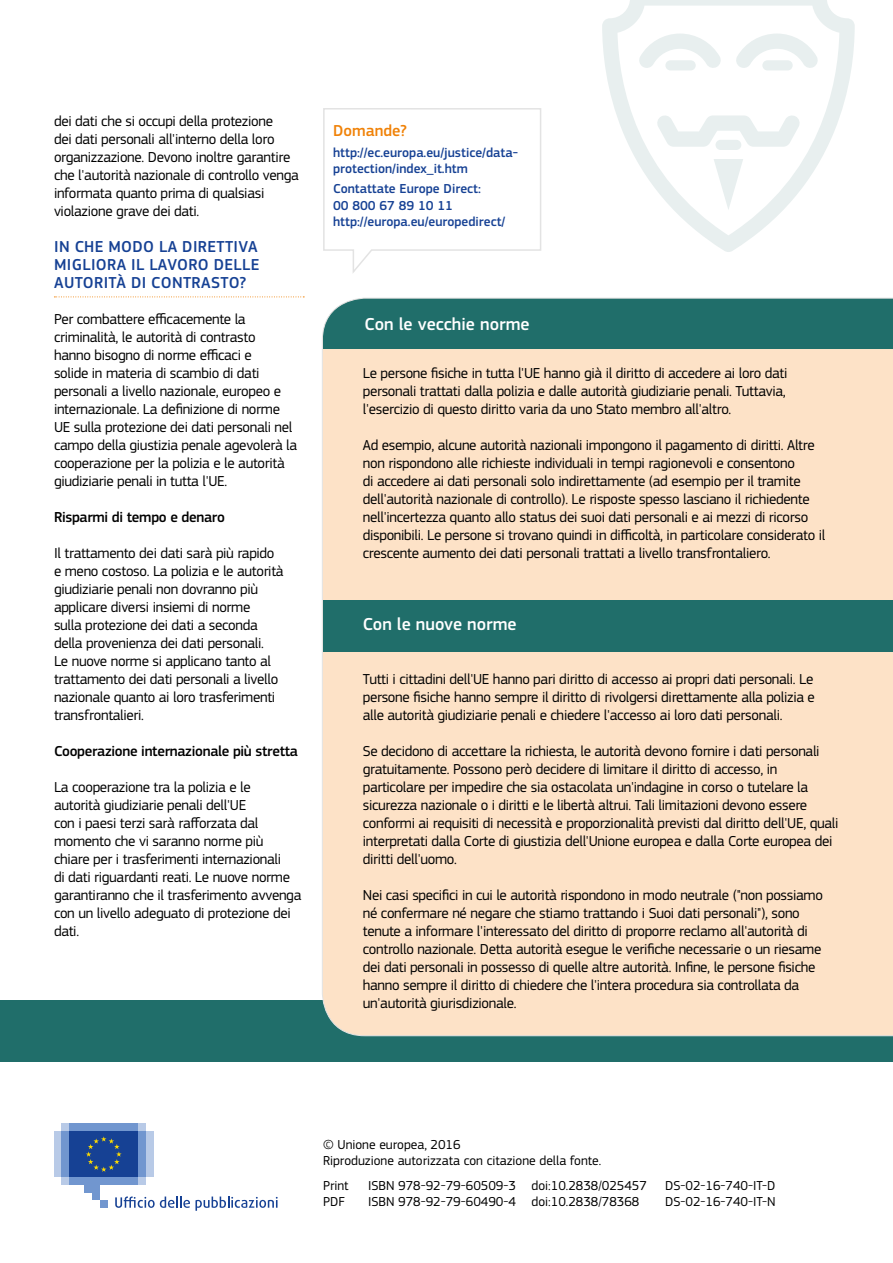
<style>
.page{position:relative;width:893px;height:1263px;background:#fff}
.page>*{position:absolute;margin:0;border:0;box-sizing:border-box;transform-origin:0 0}
.t1{font:500 18px "EC Square Sans Pro";color:#fff}
.t2{font:500 16.5px/18px "EC Square Sans Pro";letter-spacing:.02em;color:#164194;text-align:justify}
.t3{font:500 16.5px "EC Square Sans Pro";color:#f08208}
.t4{font:15px/18px "EC Square Sans Pro";letter-spacing:-.02em;color:#000}
.t5{font:500 15px "EC Square Sans Pro";letter-spacing:-.02em;color:#000}
.t6{font:13.5px/16.2px "EC Square Sans Pro";color:#000}
.t7{font:500 13.5px/16.2px "EC Square Sans Pro";color:#164194}
</style>
<div class="page">
<div style="left:0;top:1000px;width:893px;height:62px;background:#206e6a"></div>
<svg style="left:54px;top:297px;width:250px;height:1px"></svg>
<div style="left:62px;top:1177px;width:84px;height:8px;background:#b8cae7"></div>
<div style="left:62px;top:1123px;width:84px;height:8px;background:#b8cae7"></div>
<div style="left:69px;top:1123px;width:69px;height:8px;background:#7196cf"></div>
<div style="left:69px;top:1177px;width:69px;height:8px;background:#7196cf"></div>
<div style="left:138px;top:1131px;width:8px;height:46px;background:#7196cf"></div>
<div style="left:146px;top:1131px;width:7px;height:46px;background:#b8cae7"></div>
<div style="left:62px;top:1131px;width:7px;height:46px;background:#7196cf"></div>
<div style="left:54px;top:1131px;width:8px;height:46px;background:#b8cae7"></div>
<div style="left:85px;top:1177px;width:15px;height:15px;background:#7196cf"></div>
<div style="left:92px;top:1177px;width:8px;height:23px;background:#7196cf"></div>
<div style="left:100px;top:1200px;width:8px;height:8px;background:#7196cf"></div>
<div style="left:69px;top:1131px;width:69px;height:46px;background:#164194"></div>
<svg style="left:86px;top:1136px;width:36px;height:36px"></svg>
<svg style="left:115px;top:1196px;width:163px;height:15px"></svg>
<svg style="left:322px;top:298px;width:571px;height:738px;background:#ecd9c0"></svg>
<div style="left:323px;top:600px;width:570px;height:51px;background:#206e6a"></div>
<svg style="left:602px;top:0;width:253px;height:252px"></svg>
<svg style="left:656px;top:114px;width:145px;height:33px"></svg>
<svg style="left:714px;top:159px;width:29px;height:51px"></svg>
<svg style="left:638px;top:34px;width:84px;height:35px"></svg>
<div style="left:665px;top:60px;width:31px;height:10px;background:#e8efef;border-radius:5px"></div>
<svg style="left:735px;top:34px;width:84px;height:35px"></svg>
<div style="left:762px;top:60px;width:31px;height:10px;background:#e8efef;border-radius:5px"></div>
<div style="left:715px;top:140px;width:26px;height:10px;background:#e8efef;border-radius:5px"></div>
<svg style="left:323px;top:108px;width:218px;height:165px"></svg>
<p class="t4" style="left:54px;top:112px;width:246px">dei dati che si occupi della protezione<br>dei dati personali all'interno della loro organizzazione. Devono inoltre garantire che l'autorità nazionale di controllo venga informata quanto prima di qualsiasi violazione grave dei dati.</p>
<p class="t2" style="left:54px;top:238px;width:207px">IN CHE MODO LA DIRETTIVA MIGLIORA IL LAVORO DELLE AUTORITÀ DI CONTRASTO?</p>
<p class="t4" style="left:54px;top:310px;width:245px">Per combattere efficacemente la criminalità, le autorità di contrasto<br>hanno bisogno di norme efficaci e<br>solide in materia di scambio di dati personali a livello nazionale, europeo e internazionale. La definizione di norme UE sulla protezione dei dati personali nel campo della giustizia penale agevolerà la cooperazione per la polizia e le autorità giudiziarie penali in tutta l'UE.</p>
<p class="t5" style="left:54px;top:508px;width:172px">Risparmi di tempo e denaro</p>
<p class="t4" style="left:54px;top:544px;width:231px">Il trattamento dei dati sarà più rapido e meno costoso. La polizia e le autorità giudiziarie penali non dovranno più applicare diversi insiemi di norme<br>sulla protezione dei dati a seconda della provenienza dei dati personali.<br>Le nuove norme si applicano tanto al trattamento dei dati personali a livello nazionale quanto ai loro trasferimenti transfrontalieri.</p>
<p class="t5" style="left:54px;top:742px;width:246px">Cooperazione internazionale più stretta</p>
<p class="t4" style="left:54px;top:778px;width:249px">La cooperazione tra la polizia e le<br>autorità giudiziarie penali dell'UE<br>con i paesi terzi sarà rafforzata dal momento che vi saranno norme più chiare per i trasferimenti internazionali<br>di dati riguardanti reati. Le nuove norme garantiranno che il trasferimento avvenga con un livello adeguato di protezione dei dati.</p>
<p class="t3" style="left:333px;top:121px;width:75px">Domande?</p>
<p class="t7" style="left:333px;top:144px;width:186px">http://ec.europa.eu/justice/data&shy;protection/index_it.htm</p>
<p class="t7" style="left:333px;top:181px;width:174px">Contattate Europe Direct:<br>00 800 67 89 10 11 http://europa.eu/europedirect/</p>
<p class="t1" style="left:365px;top:314px;width:166px">Con le vecchie norme</p>
<p class="t4" style="left:363px;top:364px;width:426px;text-align:justify">Le persone fisiche in tutta l'UE hanno già il diritto di accedere ai loro dati personali trattati dalla polizia e dalle autorità giudiziarie penali. Tuttavia, l'esercizio di questo diritto varia da uno Stato membro all'altro.</p>
<p class="t4" style="left:363px;top:436px;width:464px">Ad esempio, alcune autorità nazionali impongono il pagamento di diritti. Altre non rispondono alle richieste individuali in tempi ragionevoli e consentono<br>di accedere ai dati personali solo indirettamente (ad esempio per il tramite dell'autorità nazionale di controllo). Le risposte spesso lasciano il richiedente nell'incertezza quanto allo status dei suoi dati personali e ai mezzi di ricorso disponibili. Le persone si trovano quindi in difficoltà, in particolare considerato il crescente aumento dei dati personali trattati a livello transfrontaliero.</p>
<p class="t1" style="left:363px;top:614px;width:155px">Con le nuove norme</p>
<p class="t4" style="left:363px;top:670px;width:453px;text-align:justify">Tutti i cittadini dell'UE hanno pari diritto di accesso ai propri dati personali. Le persone fisiche hanno sempre il diritto di rivolgersi direttamente alla polizia e alle autorità giudiziarie penali e chiedere l'accesso ai loro dati personali.</p>
<p class="t4" style="left:363px;top:742px;width:477px">Se decidono di accettare la richiesta, le autorità devono fornire i dati personali gratuitamente. Possono però decidere di limitare il diritto di accesso, in particolare per impedire che sia ostacolata un'indagine in corso o tutelare la sicurezza nazionale o i diritti e le libertà altrui. Tali limitazioni devono essere conformi ai requisiti di necessità e proporzionalità previsti dal diritto dell'UE, quali interpretati dalla Corte di giustizia dell'Unione europea e dalla Corte europea dei diritti dell'uomo.</p>
<p class="t4" style="left:363px;top:886px;width:462px">Nei casi specifici in cui le autorità rispondono in modo neutrale ("non possiamo né confermare né negare che stiamo trattando i Suoi dati personali"), sono tenute a informare l'interessato del diritto di proporre reclamo all'autorità di controllo nazionale. Detta autorità esegue le verifiche necessarie o un riesame dei dati personali in possesso di quelle altre autorità. Infine, le persone fisiche hanno sempre il diritto di chiedere che l'intera procedura sia controllata da un'autorità giurisdizionale.</p>
<p class="t6" style="left:323px;top:1136px;width:280px">© Unione europea, 2016<br>Riproduzione autorizzata con citazione della fonte.</p>
<p class="t6" style="left:323px;top:1177px;width:27px">Print</p>
<p class="t6" style="left:368px;top:1177px;width:280px">ISBN 978-92-79-60509-3 doi:10.2838/025457</p>
<p class="t6" style="left:665px;top:1177px;width:112px">DS-02-16-740-IT-D</p>
<p class="t6" style="left:323px;top:1194px;width:23px">PDF</p>
<p class="t6" style="left:368px;top:1194px;width:273px">ISBN 978-92-79-60490-4 doi:10.2838/78368</p>
<p class="t6" style="left:665px;top:1194px;width:112px">DS-02-16-740-IT-N</p>
</div>
